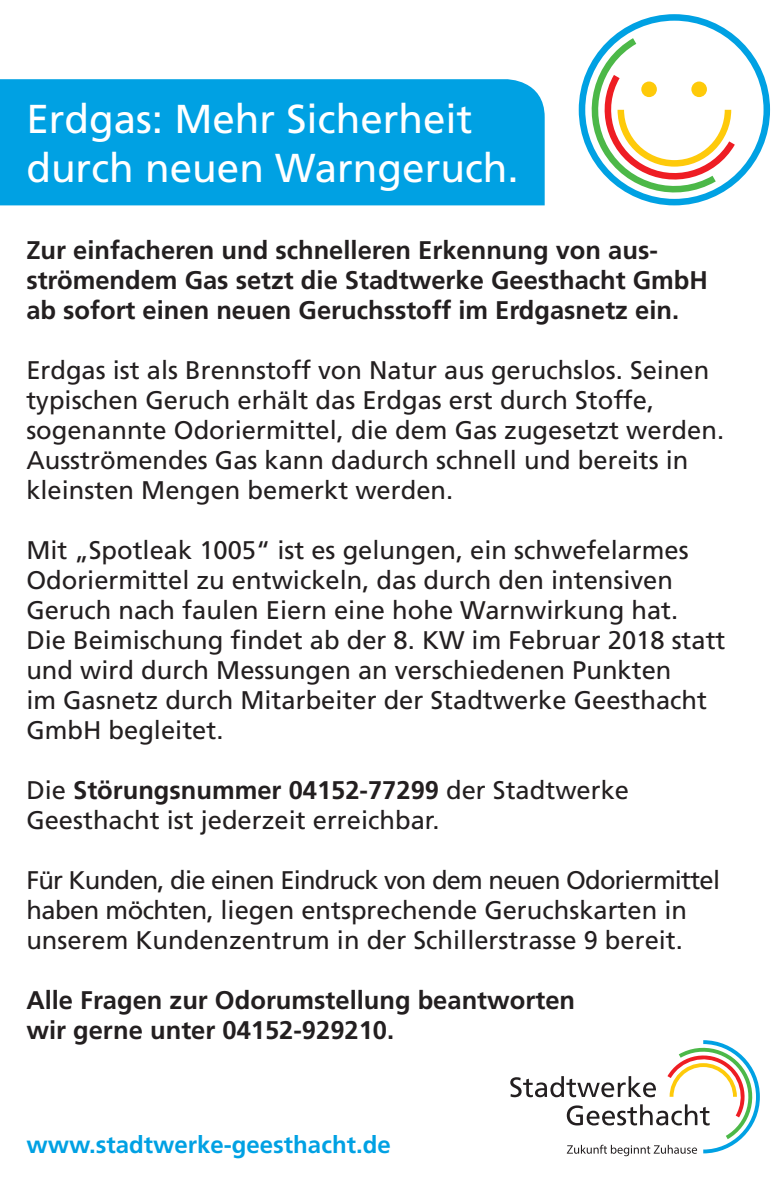
<style>
.page{position:relative;width:783px;height:1191px;background:#fff}
.page>*{position:absolute;margin:0;border:0;box-sizing:border-box;transform-origin:0 0}
.t1{font:40.2px/48.3px "Frutiger LT";color:#fff}
.t2{font:25.5px/30px "Frutiger LT";color:#231f20}
.t3{font:700 25.5px/30px "Frutiger LT Com";color:#231f20}
.t4{font:700 24px "Frutiger LT Com";color:#00a1e3}
.s1{font-family:"Frutiger LT";font-weight:400}
</style>
<div class="page">
<svg style="left:578px;top:14px;width:191px;height:191px"></svg>
<svg style="left:510px;top:1040px;width:249px;height:116px"></svg>
<div style="left:0;top:79px;width:544px;height:126px;background:#00a1e3"></div>
<h1 class="t1" style="left:26px;top:95px;width:494px">Erdgas: Mehr Sicherheit durch neuen Warngeruch.</h1>
<p class="t3" style="left:26px;top:235px;width:683px">Zur einfacheren und schnelleren Erkennung von aus&shy;strömendem Gas setzt die Stadtwerke Geesthacht GmbH ab sofort einen neuen Geruchsstoff im Erdgasnetz ein.</p>
<p class="t2" style="left:26px;top:355px;width:699px">Erdgas ist als Brennstoff von Natur aus geruchslos. Seinen typischen Geruch erhält das Erdgas erst durch Stoffe, sogenannte Odoriermittel, die dem Gas zugesetzt werden.<br>Ausströmendes Gas kann dadurch schnell und bereits in kleinsten Mengen bemerkt werden.</p>
<p class="t2" style="left:26px;top:535px;width:700px">Mit „Spotleak 1005“ ist es gelungen, ein schwefelarmes Odoriermittel zu entwickeln, das durch den intensiven Geruch nach faulen Eiern eine hohe Warnwirkung hat.<br>Die Beimischung findet ab der 8. KW im Februar 2018 statt und wird durch Messungen an verschiedenen Punkten<br>im Gasnetz durch Mitarbeiter der Stadtwerke Geesthacht GmbH begleitet.</p>
<p class="t3" style="left:26px;top:775px;width:604px"><span class="s1">Die</span> Störungsnummer 04152-77299 <span class="s1">der Stadtwerke</span></p>
<p class="t2" style="left:26px;top:805px;width:414px">Geesthacht ist jederzeit erreichbar.</p>
<p class="t2" style="left:26px;top:865px;width:695px">Für Kunden, die einen Eindruck von dem neuen Odoriermittel haben möchten, liegen entsprechende Geruchskarten in unserem Kundenzentrum in der Schillerstrasse 9 bereit.</p>
<p class="t3" style="left:26px;top:985px;width:550px">Alle Fragen zur Odorumstellung beantworten wir gerne unter 04152-929210.</p>
<p class="t4" style="left:26px;top:1131px;width:366px">www.stadtwerke-geesthacht.de</p>
</div>
